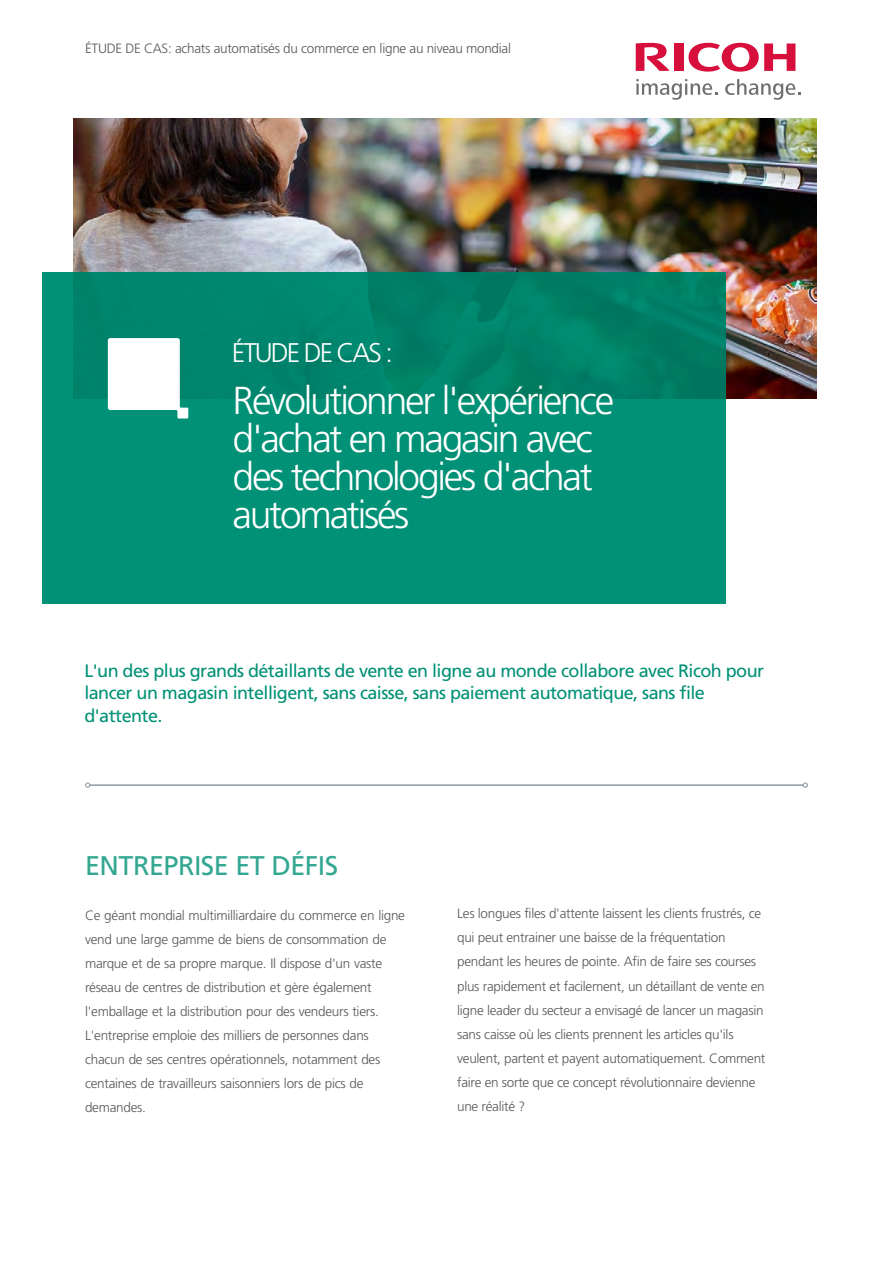
<style>
.page{position:relative;width:893px;height:1263px;background:#fff}
.page>*{position:absolute;margin:0;border:0;box-sizing:border-box;transform-origin:0 0}
.t1{font:300 39px/37.8px "Frutiger";letter-spacing:-.06em;color:#fff}
.t2{font:27px "Frutiger";letter-spacing:-.02em;color:#33a791}
.t3{font:300 27px "Frutiger";letter-spacing:-.075em;color:#fff}
.t4{font:18px/22px "Frutiger";letter-spacing:-.03em;color:#009176}
.t5{font:300 13.5px/24px "Frutiger";letter-spacing:-.02em;color:#575756}
</style>
<div class="page">
<img style="left:74px;top:119px;width:742px;height:279px">
<div style="left:43px;top:272px;width:682px;height:332px;background:linear-gradient(to bottom,#008269,#00957a)"></div>
<hr style="left:90px;top:784px;width:713px;height:2px;background:#919aa0">
<svg style="left:85px;top:782px;width:5px;height:6px"></svg>
<svg style="left:803px;top:782px;width:5px;height:6px"></svg>
<svg style="left:108px;top:338px;width:80px;height:80px"></svg>
<svg style="left:688px;top:43px;width:107px;height:29px"></svg>
<div style="left:674px;top:44px;width:9px;height:27px;background:#d60f3c"></div>
<svg style="left:636px;top:43px;width:34px;height:28px"></svg>
<svg style="left:636px;top:79px;width:81px;height:21px"></svg>
<svg style="left:725px;top:79px;width:75px;height:21px"></svg>
<p class="t5" style="left:85px;top:37px;width:427px">ÉTUDE DE CAS: achats automatisés du commerce en ligne au niveau mondial</p>
<h2 class="t3" style="left:232px;top:337px;width:162px">ÉTUDE DE CAS :</h2>
<h1 class="t1" style="left:233px;top:382px;width:383px">Révolutionner l'expérience d'achat en magasin avec des technologies d'achat automatisés</h1>
<h3 class="t4" style="left:84px;top:660px;width:681px">L'un des plus grands détaillants de vente en ligne au monde collabore avec Ricoh pour lancer un magasin intelligent, sans caisse, sans paiement automatique, sans file d'attente.</h3>
<h2 class="t2" style="left:85px;top:849px;width:255px">ENTREPRISE ET DÉFIS</h2>
<p class="t5" style="left:85px;top:903px;width:321px">Ce géant mondial multimilliardaire du commerce en ligne vend une large gamme de biens de consommation de marque et de sa propre marque. Il dispose d'un vaste réseau de centres de distribution et gère également l'emballage et la distribution pour des vendeurs tiers.<br>L'entreprise emploie des milliers de personnes dans chacun de ses centres opérationnels, notamment des centaines de travailleurs saisonniers lors de pics de demandes.</p>
<p class="t5" style="left:457px;top:902px;width:310px">Les longues files d'attente laissent les clients frustrés, ce qui peut entrainer une baisse de la fréquentation pendant les heures de pointe. Afin de faire ses courses plus rapidement et facilement, un détaillant de vente en ligne leader du secteur a envisagé de lancer un magasin sans caisse où les clients prennent les articles qu'ils veulent, partent et payent automatiquement. Comment faire en sorte que ce concept révolutionnaire devienne une réalité ?</p>
</div>
